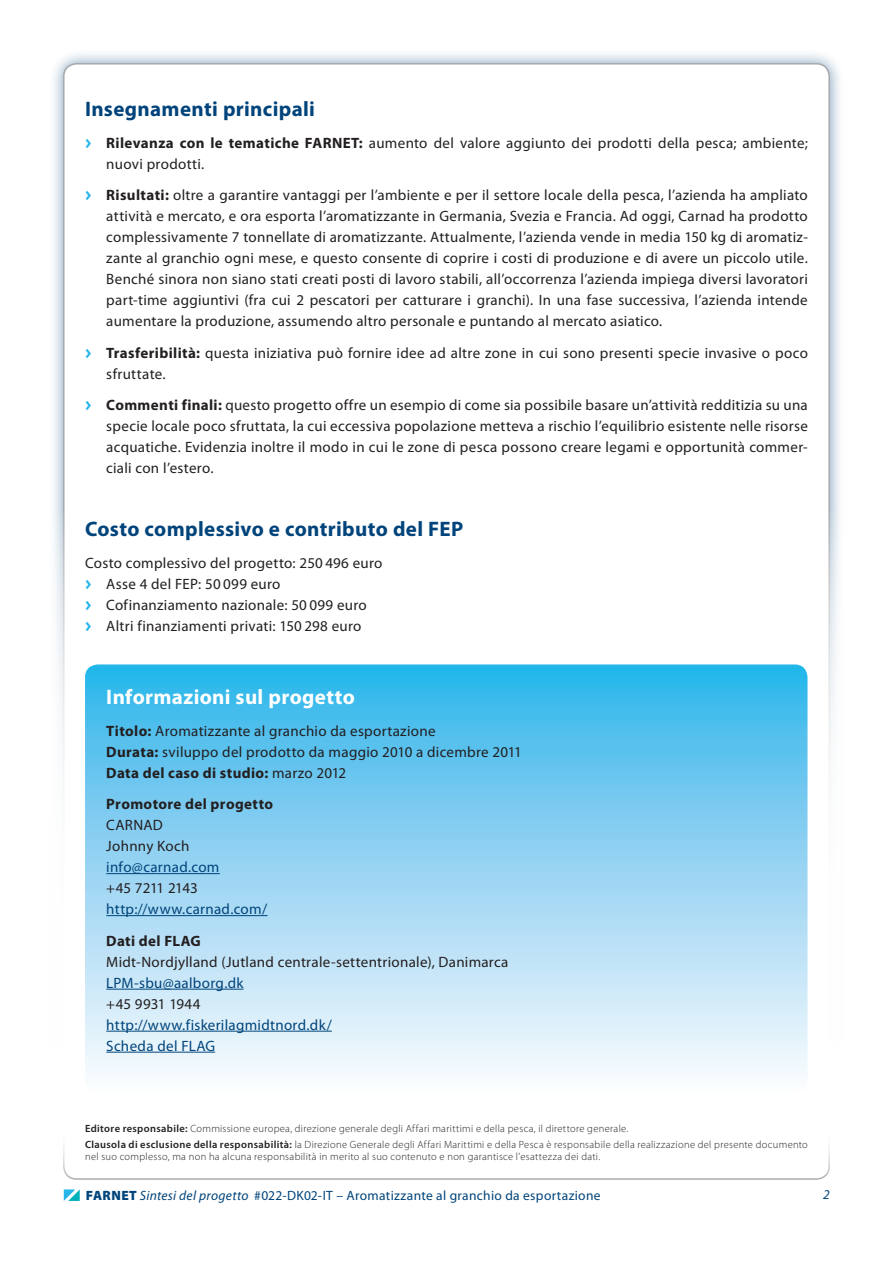
<style>
.page{position:relative;width:893px;height:1263px;background:#fff}
.page>*{position:absolute;margin:0;border:0;box-sizing:border-box;transform-origin:0 0}
.t1{font:700 21px "Myriad Pro";letter-spacing:.015em;color:#00447b}
.t2{font:700 21px "Myriad Pro";letter-spacing:.015em;color:#fff}
.t3{font:15px/21px "Myriad Pro";letter-spacing:.02em;color:#231f20}
.t4{font:15px/21px "Myriad Pro";letter-spacing:.02em;color:#00447b}
.t5{font:700 15px "Myriad Pro";letter-spacing:.025em;color:#231f20}
.t6{font:15px "Myriad Pro";letter-spacing:-.03em;color:#231f20}
.t7{font:15px "Myriad Pro";color:#231f20}
.t8{font:13.5px "Myriad Pro";letter-spacing:.025em;color:#00447b}
.t9{font:italic 13.5px "Myriad Pro";color:#00447b}
.t10{font:300 10.5px/16.2px "Myriad Pro";letter-spacing:.03em;color:#231f20}
.s1{font-family:"Meta Plus Bold Caps";color:#26b6ea}
.s2{font-weight:700}
.s3{font-weight:600}
.s4{font-weight:900}
.s5{font-style:italic}
</style>
<div class="page">
<div style="left:49px;top:49px;width:795px;height:1165px;background:#00447b;opacity:.5"></div>
<div style="left:64px;top:64px;width:765px;height:1135px;background:#fff;border-radius:13px"></div>
<div style="left:0;top:510px;width:893px;height:753px;background:#fff"></div>
<svg style="left:64px;top:1189px;width:16px;height:12px"></svg>
<svg style="left:63px;top:1146px;width:767px;height:34px"></svg>
<svg style="left:85px;top:664px;width:722px;height:411px;background:#94d5f3"></svg>
<hr style="left:106px;top:873px;width:114px;height:1px;background:#00447b">
<hr style="left:106px;top:915px;width:162px;height:1px;background:#00447b">
<hr style="left:106px;top:989px;width:138px;height:1px;background:#00447b">
<hr style="left:106px;top:1031px;width:226px;height:1px;background:#00447b">
<hr style="left:106px;top:1052px;width:109px;height:1px;background:#00447b">
<h1 class="t1" style="left:85px;top:95px;width:231px">Insegnamenti principali</h1>
<p class="t3" style="left:106px;top:132px;width:703px;text-indent:-21px"><span class="s1">&gt;</span> <span class="s2">Rilevanza con le tematiche FARNET:</span> aumento del valore aggiunto dei prodotti della pesca; ambiente; nuovi prodotti.</p>
<p class="t3" style="left:106px;top:184px;width:703px;text-align:justify;text-indent:-21px"><span class="s1">&gt;</span> <span class="s2">Risultati:</span> oltre a garantire vantaggi per l’ambiente e per il settore locale della pesca, l’azienda ha ampliato attività e mercato, e ora esporta l’aromatizzante in Germania, Svezia e Francia. Ad oggi, Carnad ha prodotto complessivamente 7 tonnellate di aromatizzante. Attualmente, l’azienda vende in media 150 kg di aromatiz&shy;zante al granchio ogni mese, e questo consente di coprire i costi di produzione e di avere un piccolo utile.<br>Benché sinora non siano stati creati posti di lavoro stabili, all’occorrenza l’azienda impiega diversi lavoratori part-time aggiuntivi (fra cui 2 pescatori per catturare i granchi). In una fase successiva, l’azienda intende aumentare la produzione, assumendo altro personale e puntando al mercato asiatico.</p>
<p class="t3" style="left:106px;top:342px;width:703px;text-indent:-21px"><span class="s1">&gt;</span> <span class="s2">Trasferibilità:</span> questa iniziativa può fornire idee ad altre zone in cui sono presenti specie invasive o poco sfruttate.</p>
<p class="t3" style="left:106px;top:394px;width:703px;text-align:justify;text-indent:-21px"><span class="s1">&gt;</span> <span class="s2">Commenti finali:</span> questo progetto offre un esempio di come sia possibile basare un’attività redditizia su una specie locale poco sfruttata, la cui eccessiva popolazione metteva a rischio l’equilibrio esistente nelle risorse acquatiche. Evidenzia inoltre il modo in cui le zone di pesca possono creare legami e opportunità commer&shy;ciali con l’estero.</p>
<h1 class="t1" style="left:85px;top:515px;width:380px">Costo complessivo e contributo del FEP</h1>
<p class="t3" style="left:85px;top:552px;width:299px">Costo complessivo del progetto: 250 496 euro <span class="s1">&gt;</span> Asse 4 del FEP: 50 099 euro<br><span class="s1">&gt;</span> Cofinanziamento nazionale: 50 099 euro<br><span class="s1">&gt;</span> Altri finanziamenti privati: 150 298 euro</p>
<h1 class="t2" style="left:106px;top:683px;width:250px">Informazioni sul progetto</h1>
<p class="t3" style="left:106px;top:720px;width:417px"><span class="s2">Titolo:</span> Aromatizzante al granchio da esportazione<br><span class="s2">Durata:</span> sviluppo del prodotto da maggio 2010 a dicembre 2011<br><span class="s2">Data del caso di studio:</span> marzo 2012</p>
<p class="t5" style="left:106px;top:794px;width:168px">Promotore del progetto</p>
<p class="t3" style="left:106px;top:814px;width:85px">CARNAD<br>Johnny Koch</p>
<p class="t4" style="left:106px;top:856px;width:115px">info@carnad.com</p>
<p class="t6" style="left:106px;top:879px;width:93px">+45 7211 2143</p>
<p class="t4" style="left:106px;top:898px;width:162px">http://www.carnad.com/</p>
<p class="t5" style="left:106px;top:931px;width:96px">Dati del FLAG</p>
<p class="t3" style="left:106px;top:951px;width:404px">Midt-Nordjylland (Jutland centrale-settentrionale), Danimarca</p>
<p class="t4" style="left:106px;top:972px;width:139px">LPM-sbu@aalborg.dk</p>
<p class="t7" style="left:106px;top:994px;width:96px">+45 9931 1944</p>
<p class="t4" style="left:106px;top:1014px;width:227px">http://www.fiskerilagmidtnord.dk/<br>Scheda del FLAG</p>
<p class="t10" style="left:85px;top:1120px;width:724px"><span class="s3">Editore responsabile:</span> Commissione europea, direzione generale degli Affari marittimi e della pesca, il direttore generale.<br><span class="s3">Clausola di esclusione della responsabilità:</span> la Direzione Generale degli Affari Marittimi e della Pesca è responsabile della realizzazione del presente documento</p>
<p class="t10" style="left:85px;top:1148px;width:517px">nel suo complesso, ma non ha alcuna responsabilità in merito al suo contenuto e non garantisce l’esattezza dei dati.</p>
<p class="t8" style="left:86px;top:1187px;width:516px"><span class="s4">FARNET</span> <span class="s5">Sintesi del progetto</span> #022-DK02-IT – Aromatizzante al granchio da esportazione</p>
<p class="t9" style="left:823px;top:1186px;width:8px">2</p>
</div>
